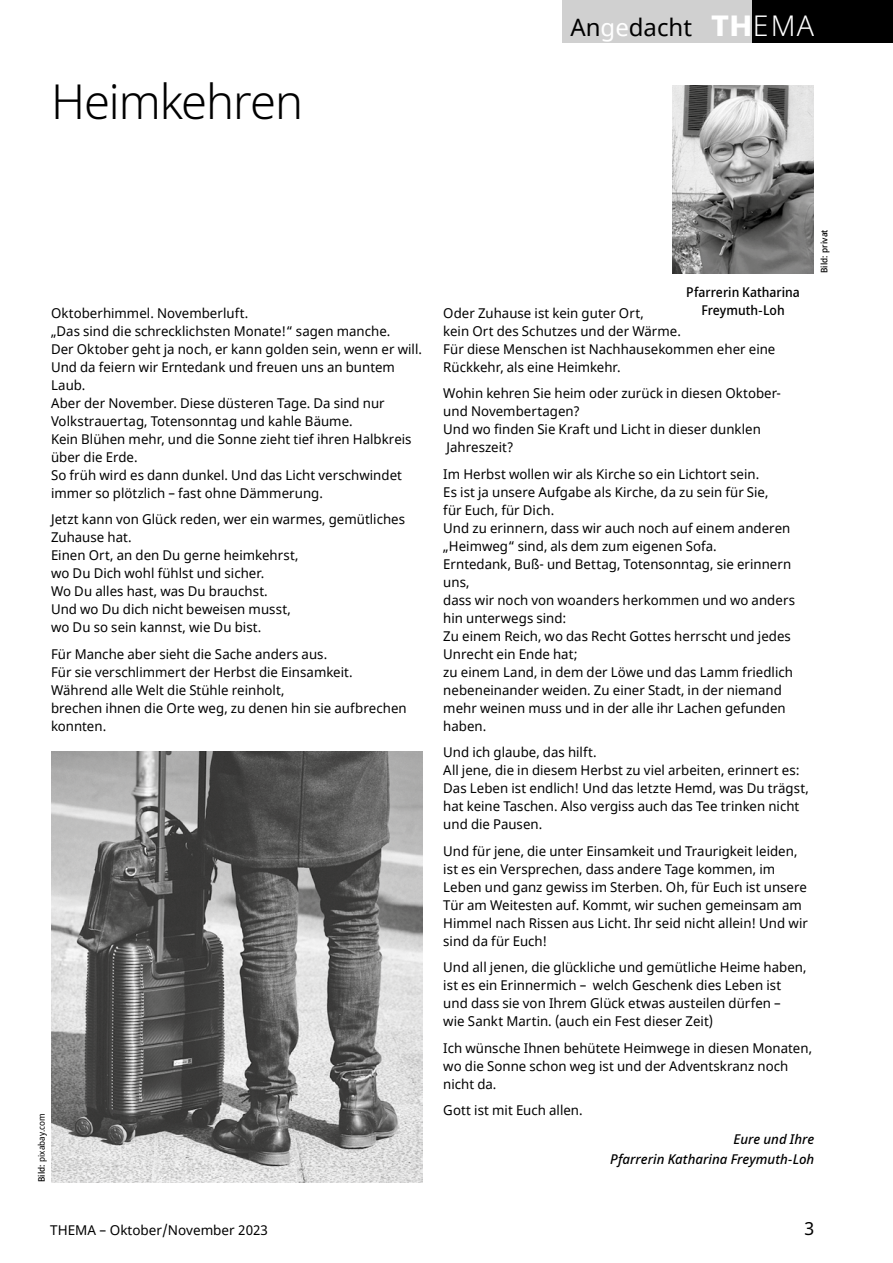
<style>
.page{position:relative;width:893px;height:1263px;background:#fff}
.page>*{position:absolute;margin:0;border:0;box-sizing:border-box;transform-origin:0 0}
.t1{font:300 48px "Noto Sans";letter-spacing:-.025em;color:#000}
.t2{font:24px "Noto Sans";color:#000}
.t3{font:18px "Noto Sans";color:#000}
.t4{font:13.5px/18px "Noto Sans";color:#000}
.t5{font:italic 500 13.5px/19.8px "Noto Sans";color:#000;text-align:right}
.t6{font:500 semi-condensed 13.5px/18px "Noto Sans";color:#000;text-align:center}
.t7{font:semi-condensed 9px "Noto Sans";letter-spacing:.015em;color:#000}
.t8{font:500 semi-condensed 9px "Noto Sans";letter-spacing:.02em;color:#000}
.s1{color:#fff}
.s2{font-weight:800;font-size:28.5px;color:#fff}
.s3{font-weight:300;font-size:28.5px;color:#fff}
.s4{font-weight:500}
</style>
<div class="page">
<div style="left:562px;top:0;width:141px;height:43px;background:#d0d0d0"></div>
<div style="left:703px;top:0;width:50px;height:43px;background:#d0d0d0"></div>
<div style="left:753px;top:0;width:140px;height:43px;background:#000"></div>
<img style="left:673px;top:85px;width:140px;height:189px">
<img style="left:51px;top:751px;width:371px;height:431px">
<h1 class="t1" style="left:51px;top:68px;width:254px">Heimkehren</h1>
<h2 class="t2" style="left:570px;top:11px;width:245px">An<span class="s1">ge</span>dacht <span class="s2">TH</span><span class="s3">EMA</span></h2>
<p class="t4" style="left:51px;top:304px;width:372px">Oktoberhimmel. Novemberluft.<br>„Das sind die schrecklichsten Monate!“ sagen manche.<br>Der Oktober geht ja noch, er kann golden sein, wenn er will.<br>Und da feiern wir Erntedank und freuen uns an buntem Laub.<br>Aber der November. Diese düsteren Tage. Da sind nur Volkstrauertag, Totensonntag und kahle Bäume.<br>Kein Blühen mehr, und die Sonne zieht tief ihren Halbkreis über die Erde.<br>So früh wird es dann dunkel. Und das Licht verschwindet immer so plötzlich – fast ohne Dämmerung.</p>
<p class="t4" style="left:51px;top:511px;width:356px">Jetzt kann von Glück reden, wer ein warmes, gemütliches Zuhause hat.<br>Einen Ort, an den Du gerne heimkehrst,<br>wo Du Dich wohl fühlst und sicher.<br>Wo Du alles hast, was Du brauchst.<br>Und wo Du dich nicht beweisen musst,<br>wo Du so sein kannst, wie Du bist.</p>
<p class="t4" style="left:51px;top:645px;width:357px">Für Manche aber sieht die Sache anders aus.<br>Für sie verschlimmert der Herbst die Einsamkeit.<br>Während alle Welt die Stühle reinholt,<br>brechen ihnen die Orte weg, zu denen hin sie aufbrechen konnten.</p>
<p class="t7" style="left:35px;top:1182px;width:71px;rotate:-90deg"><span class="s4">Bild:</span> pixabay.com</p>
<p class="t8" style="left:818px;top:273px;width:45px;rotate:-90deg">Bild: privat</p>
<p class="t6" style="left:686px;top:283px;width:115px">Pfarrerin Katharina<br>Freymuth-Loh</p>
<p class="t4" style="left:443px;top:304px;width:334px">Oder Zuhause ist kein guter Ort,<br>kein Ort des Schutzes und der Wärme.<br>Für diese Menschen ist Nachhausekommen eher eine Rückkehr, als eine Heimkehr.</p>
<p class="t4" style="left:443px;top:385px;width:339px">Wohin kehren Sie heim oder zurück in diesen Oktober&shy;und Novembertagen?<br>Und wo finden Sie Kraft und Licht in dieser dunklen Jahreszeit?</p>
<p class="t4" style="left:443px;top:465px;width:353px">Im Herbst wollen wir als Kirche so ein Lichtort sein.<br>Es ist ja unsere Aufgabe als Kirche, da zu sein für Sie,<br>für Euch, für Dich.<br>Und zu erinnern, dass wir auch noch auf einem anderen „Heimweg“ sind, als dem zum eigenen Sofa.<br>Erntedank, Buß- und Bettag, Totensonntag, sie erinnern uns,<br>dass wir noch von woanders herkommen und wo anders hin unterwegs sind:<br>Zu einem Reich, wo das Recht Gottes herrscht und jedes Unrecht ein Ende hat;<br>zu einem Land, in dem der Löwe und das Lamm friedlich nebeneinander weiden. Zu einer Stadt, in der niemand mehr weinen muss und in der alle ihr Lachen gefunden haben.</p>
<p class="t4" style="left:443px;top:744px;width:367px">Und ich glaube, das hilft.<br>All jene, die in diesem Herbst zu viel arbeiten, erinnert es:<br>Das Leben ist endlich! Und das letzte Hemd, was Du trägst, hat keine Taschen. Also vergiss auch das Tee trinken nicht und die Pausen.</p>
<p class="t4" style="left:443px;top:842px;width:366px">Und für jene, die unter Einsamkeit und Traurigkeit leiden, ist es ein Versprechen, dass andere Tage kommen, im Leben und ganz gewiss im Sterben. Oh, für Euch ist unsere Tür am Weitesten auf. Kommt, wir suchen gemeinsam am Himmel nach Rissen aus Licht. Ihr seid nicht allein! Und wir sind da für Euch!</p>
<p class="t4" style="left:443px;top:959px;width:365px">Und all jenen, die glückliche und gemütliche Heime haben, ist es ein Erinnermich – welch Geschenk dies Leben ist und dass sie von Ihrem Glück etwas austeilen dürfen –<br>wie Sankt Martin. (auch ein Fest dieser Zeit)</p>
<p class="t4" style="left:443px;top:1039px;width:370px">Ich wünsche Ihnen behütete Heimwege in diesen Monaten, wo die Sonne schon weg ist und der Adventskranz noch nicht da.</p>
<p class="t4" style="left:443px;top:1102px;width:141px">Gott ist mit Euch allen.</p>
<p class="t5" style="left:610px;top:1129px;width:206px">Eure und Ihre<br>Pfarrerin Katharina Freymuth-Loh</p>
<p class="t4" style="left:50px;top:1222px;width:219px">THEMA – Oktober/November 2023</p>
<h3 class="t3" style="left:804px;top:1216px;width:11px">3</h3>
</div>
